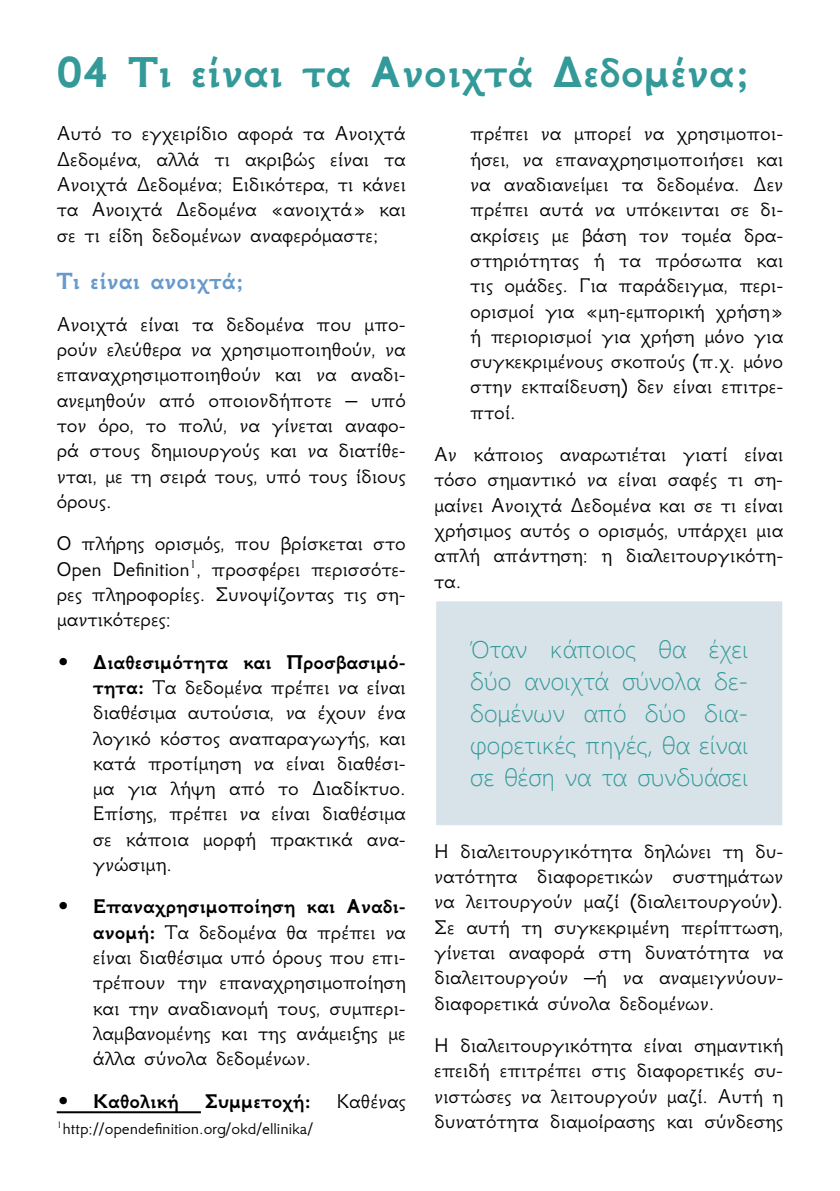
<style>
.page{position:relative;width:840px;height:1191px;background:#fff}
.page>*{position:absolute;margin:0;border:0;box-sizing:border-box;transform-origin:0 0}
.t1{font:700 48px "GFS Neohellenic";color:#399}
.t2{font:700 26px "GFS Neohellenic";color:#69c}
.t3{font:300 24px/32px "Segoe UI";color:#399;text-align:justify}
.t4{font:22px/25.2px "GFS Neohellenic";color:#000;text-align:justify}
.t5{font:700 22px "GFS Neohellenic";color:#000}
.t6{font:18px "GFS Neohellenic";color:#000}
.s1{font-weight:700}
.s2{font-weight:400}
</style>
<div class="page">
<hr style="left:57px;top:1111px;width:144px;height:2px;background:#000">
<div style="left:436px;top:601px;width:346px;height:224px;background:#d8e3e9"></div>
<h1 class="t1" style="left:57px;top:35px;width:693px">04 Τι είναι τα Ανοιχτά Δεδομένα;</h1>
<p class="t4" style="left:57px;top:119px;width:350px">Αυτό το εγχειρίδιο αφορά τα Ανοιχτά Δεδομένα, αλλά τι ακριβώς είναι τα Ανοιχτά Δεδομένα; Ειδικότερα, τι κάνει τα Ανοιχτά Δεδομένα «ανοιχτά» και σε τι είδη δεδομένων αναφερόμαστε;</p>
<p class="t2" style="left:57px;top:261px;width:188px">Τι είναι ανοιχτά;</p>
<p class="t4" style="left:57px;top:310px;width:350px">Ανοιχτά είναι τα δεδομένα που μπο&shy;ρούν ελεύθερα να χρησιμοποιηθούν, να επαναχρησιμοποιηθούν και να αναδι&shy;ανεμηθούν από οποιονδήποτε – υπό τον όρο, το πολύ, να γίνεται αναφο&shy;ρά στους δημιουργούς και να διατίθε&shy;νται, με τη σειρά τους, υπό τους ίδιους όρους.</p>
<p class="t4" style="left:57px;top:529px;width:350px">Ο πλήρης ορισμός, που βρίσκεται στο Open Definition<sup>1</sup>, προσφέρει περισσότε&shy;ρες πληροφορίες. Συνοψίζοντας τις ση&shy;μαντικότερες:</p>
<p class="t4" style="left:93px;top:647px;width:314px;text-indent:-36px"><span class="s1">• Διαθεσιμότητα και Προσβασιμό&shy;τητα:</span> Τα δεδομένα πρέπει να είναι διαθέσιμα αυτούσια, να έχουν ένα λογικό κόστος αναπαραγωγής, και κατά προτίμηση να είναι διαθέσι&shy;μα για λήψη από το Διαδίκτυο.<br>Επίσης, πρέπει να είναι διαθέσιμα σε κάποια μορφή πρακτικά ανα&shy;γνώσιμη.</p>
<p class="t4" style="left:93px;top:892px;width:314px;text-indent:-36px"><span class="s1">• Επαναχρησιμοποίηση και Αναδι&shy;ανομή:</span> Τα δεδομένα θα πρέπει να είναι διαθέσιμα υπό όρους που επι&shy;τρέπουν την επαναχρησιμοποίηση και την αναδιανομή τους, συμπερι&shy;λαμβανομένης και της ανάμειξης με άλλα σύνολα δεδομένων.</p>
<p class="t5" style="left:57px;top:1084px;width:350px">• Καθολική Συμμετοχή: <span class="s2">Καθένας</span></p>
<p class="t6" style="left:57px;top:1115px;width:258px"><sup>1</sup>http://opendefinition.org/okd/ellinika/</p>
<p class="t4" style="left:470px;top:119px;width:314px">πρέπει να μπορεί να χρησιμοποι&shy;ήσει, να επαναχρησιμοποιήσει και να αναδιανείμει τα δεδομένα. Δεν πρέπει αυτά να υπόκεινται σε δι&shy;ακρίσεις με βάση τον τομέα δρα&shy;στηριότητας ή τα πρόσωπα και τις ομάδες. Για παράδειγμα, περι&shy;ορισμοί για «μη-εμπορική χρήση» ή περιορισμοί για χρήση μόνο για συγκεκριμένους σκοπούς (π.χ. μόνο στην εκπαίδευση) δεν είναι επιτρε&shy;πτοί.</p>
<p class="t4" style="left:434px;top:440px;width:350px">Αν κάποιος αναρωτιέται γιατί είναι τόσο σημαντικό να είναι σαφές τι ση&shy;μαίνει Ανοιχτά Δεδομένα και σε τι είναι χρήσιμος αυτός ο ορισμός, υπάρχει μια απλή απάντηση: η διαλειτουργικότη&shy;τα.</p>
<p class="t3" style="left:470px;top:632px;width:279px">Όταν κάποιος θα έχει δύο ανοιχτά σύνολα δε&shy;δομένων από δύο δια&shy;φορετικές πηγές, θα είναι σε θέση να τα συνδυάσει</p>
<p class="t4" style="left:434px;top:836px;width:350px">Η διαλειτουργικότητα δηλώνει τη δυ&shy;νατότητα διαφορετικών συστημάτων να λειτουργούν μαζί (διαλειτουργούν).<br>Σε αυτή τη συγκεκριμένη περίπτωση, γίνεται αναφορά στη δυνατότητα να διαλειτουργούν –ή να αναμειγνύουν&shy;διαφορετικά σύνολα δεδομένων.</p>
<p class="t4" style="left:434px;top:1030px;width:350px">Η διαλειτουργικότητα είναι σημαντική επειδή επιτρέπει στις διαφορετικές συ&shy;νιστώσες να λειτουργούν μαζί. Αυτή η δυνατότητα διαμοίρασης και σύνδεσης</p>
</div>
